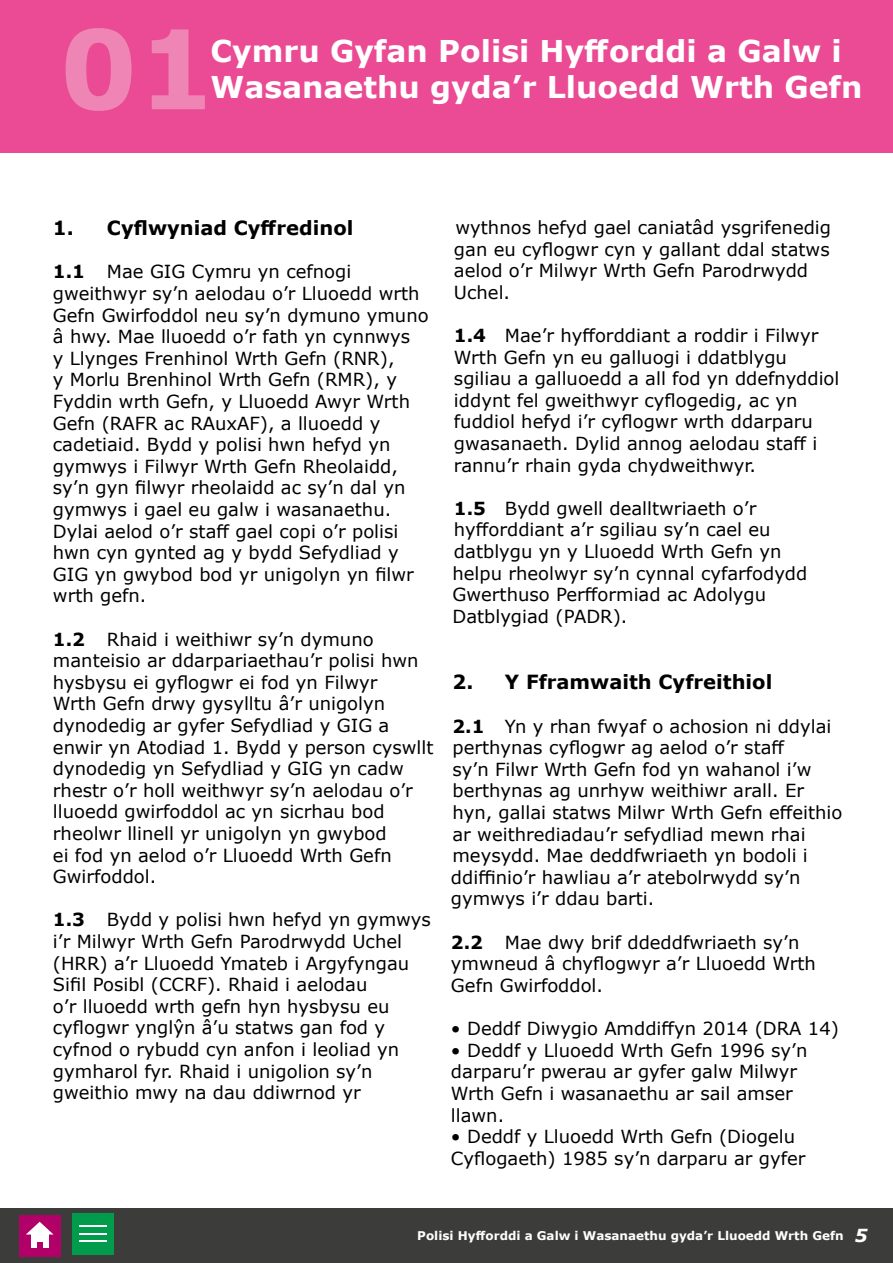
<style>
.page{position:relative;width:893px;height:1263px;background:#fff}
.page>*{position:absolute;margin:0;border:0;box-sizing:border-box;transform-origin:0 0}
.t1{font:700 109.5px "Verdana";color:#ef85b4}
.t2{font:700 30px/36px "Verdana";color:#fff}
.t3{font:700 19.5px "Verdana";color:#000}
.t4{font:18px/21.6px "Verdana";color:#000}
.t5{font:700 12px "Verdana";color:#fff}
.s1{font-weight:700}
.s2{font-style:italic;font-size:18px}
</style>
<div class="page">
<div style="left:0;top:1208px;width:893px;height:55px;background:#3c3c3b"></div>
<div style="left:0;top:0;width:893px;height:152px;background:#ea4b94"></div>
<div style="left:19px;top:1215px;width:41px;height:41px;background:#b10067"></div>
<div style="left:31px;top:1234px;width:17px;height:14px;background:#fff"></div>
<svg style="left:26px;top:1222px;width:27px;height:12px"></svg>
<svg style="left:37px;top:1242px;width:5px;height:6px"></svg>
<div style="left:72px;top:1213px;width:42px;height:41px;background:#009b4b"></div>
<svg style="left:79px;top:1226px;width:28px;height:1px"></svg>
<svg style="left:79px;top:1233px;width:28px;height:1px"></svg>
<svg style="left:79px;top:1241px;width:28px;height:1px"></svg>
<h1 class="t1" style="left:60px;top:-8px;width:157px">01</h1>
<h2 class="t2" style="left:210px;top:33px;width:654px">Cymru Gyfan Polisi Hyfforddi a Galw i<br>Wasanaethu gyda’r Lluoedd Wrth Gefn</h2>
<p class="t3" style="left:53px;top:214px;width:302px">1. Cyflwyniad Cyffredinol</p>
<p class="t4" style="left:53px;top:261px;width:377px"><span class="s1">1.1</span> Mae GIG Cymru yn cefnogi gweithwyr sy’n aelodau o’r Lluoedd wrth Gefn Gwirfoddol neu sy’n dymuno ymuno â hwy. Mae lluoedd o’r fath yn cynnwys<br>y Llynges Frenhinol Wrth Gefn (RNR),<br>y Morlu Brenhinol Wrth Gefn (RMR), y Fyddin wrth Gefn, y Lluoedd Awyr Wrth Gefn (RAFR ac RAuxAF), a lluoedd y cadetiaid. Bydd y polisi hwn hefyd yn gymwys i Filwyr Wrth Gefn Rheolaidd, sy’n gyn filwyr rheolaidd ac sy’n dal yn gymwys i gael eu galw i wasanaethu.<br>Dylai aelod o’r staff gael copi o’r polisi hwn cyn gynted ag y bydd Sefydliad y GIG yn gwybod bod yr unigolyn yn filwr wrth gefn.</p>
<p class="t4" style="left:53px;top:628px;width:382px"><span class="s1">1.2</span> Rhaid i weithiwr sy’n dymuno manteisio ar ddarpariaethau’r polisi hwn hysbysu ei gyflogwr ei fod yn Filwyr<br>Wrth Gefn drwy gysylltu â’r unigolyn dynodedig ar gyfer Sefydliad y GIG a enwir yn Atodiad 1. Bydd y person cyswllt dynodedig yn Sefydliad y GIG yn cadw rhestr o’r holl weithwyr sy’n aelodau o’r lluoedd gwirfoddol ac yn sicrhau bod rheolwr llinell yr unigolyn yn gwybod<br>ei fod yn aelod o’r Lluoedd Wrth Gefn Gwirfoddol.</p>
<p class="t4" style="left:53px;top:909px;width:379px"><span class="s1">1.3</span> Bydd y polisi hwn hefyd yn gymwys i’r Milwyr Wrth Gefn Parodrwydd Uchel (HRR) a’r Lluoedd Ymateb i Argyfyngau Sifil Posibl (CCRF). Rhaid i aelodau<br>o’r lluoedd wrth gefn hyn hysbysu eu cyflogwr ynglŷn â’u statws gan fod y cyfnod o rybudd cyn anfon i leoliad yn gymharol fyr. Rhaid i unigolion sy’n gweithio mwy na dau ddiwrnod yr</p>
<p class="t4" style="left:454px;top:216px;width:379px">wythnos hefyd gael caniatâd ysgrifenedig gan eu cyflogwr cyn y gallant ddal statws aelod o’r Milwyr Wrth Gefn Parodrwydd<br>Uchel.</p>
<p class="t4" style="left:454px;top:324px;width:387px"><span class="s1">1.4</span> Mae’r hyfforddiant a roddir i Filwyr Wrth Gefn yn eu galluogi i ddatblygu sgiliau a galluoedd a all fod yn ddefnyddiol iddynt fel gweithwyr cyflogedig, ac yn fuddiol hefyd i’r cyflogwr wrth ddarparu gwasanaeth. Dylid annog aelodau staff i rannu’r rhain gyda chydweithwyr.</p>
<p class="t4" style="left:452px;top:497px;width:356px"><span class="s1">1.5</span> Bydd gwell dealltwriaeth o’r hyfforddiant a’r sgiliau sy’n cael eu datblygu yn y Lluoedd Wrth Gefn yn helpu rheolwyr sy’n cynnal cyfarfodydd Gwerthuso Perfformiad ac Adolygu Datblygiad (PADR).</p>
<p class="t3" style="left:452px;top:668px;width:321px">2. Y Fframwaith Cyfreithiol</p>
<p class="t4" style="left:451px;top:715px;width:393px"><span class="s1">2.1</span> Yn y rhan fwyaf o achosion ni ddylai perthynas cyflogwr ag aelod o’r staff<br>sy’n Filwr Wrth Gefn fod yn wahanol i’w berthynas ag unrhyw weithiwr arall. Er hyn, gallai statws Milwr Wrth Gefn effeithio ar weithrediadau’r sefydliad mewn rhai meysydd. Mae deddfwriaeth yn bodoli i ddiffinio’r hawliau a’r atebolrwydd sy’n gymwys i’r ddau barti.</p>
<p class="t4" style="left:451px;top:931px;width:366px"><span class="s1">2.2</span> Mae dwy brif ddeddfwriaeth sy’n ymwneud â chyflogwyr a’r Lluoedd Wrth<br>Gefn Gwirfoddol.</p>
<p class="t4" style="left:451px;top:1017px;width:389px">• Deddf Diwygio Amddiffyn 2014 (DRA 14)</p>
<p class="t4" style="left:451px;top:1039px;width:358px">• Deddf y Lluoedd Wrth Gefn 1996 sy’n darparu’r pwerau ar gyfer galw Milwyr<br>Wrth Gefn i wasanaethu ar sail amser llawn.</p>
<p class="t4" style="left:451px;top:1125px;width:356px">• Deddf y Lluoedd Wrth Gefn (Diogelu<br>Cyflogaeth) 1985 sy’n darparu ar gyfer</p>
<p class="t5" style="left:417px;top:1227px;width:452px">Polisi Hyfforddi a Galw i Wasanaethu gyda’r Lluoedd Wrth Gefn <span class="s2">5</span></p>
</div>
